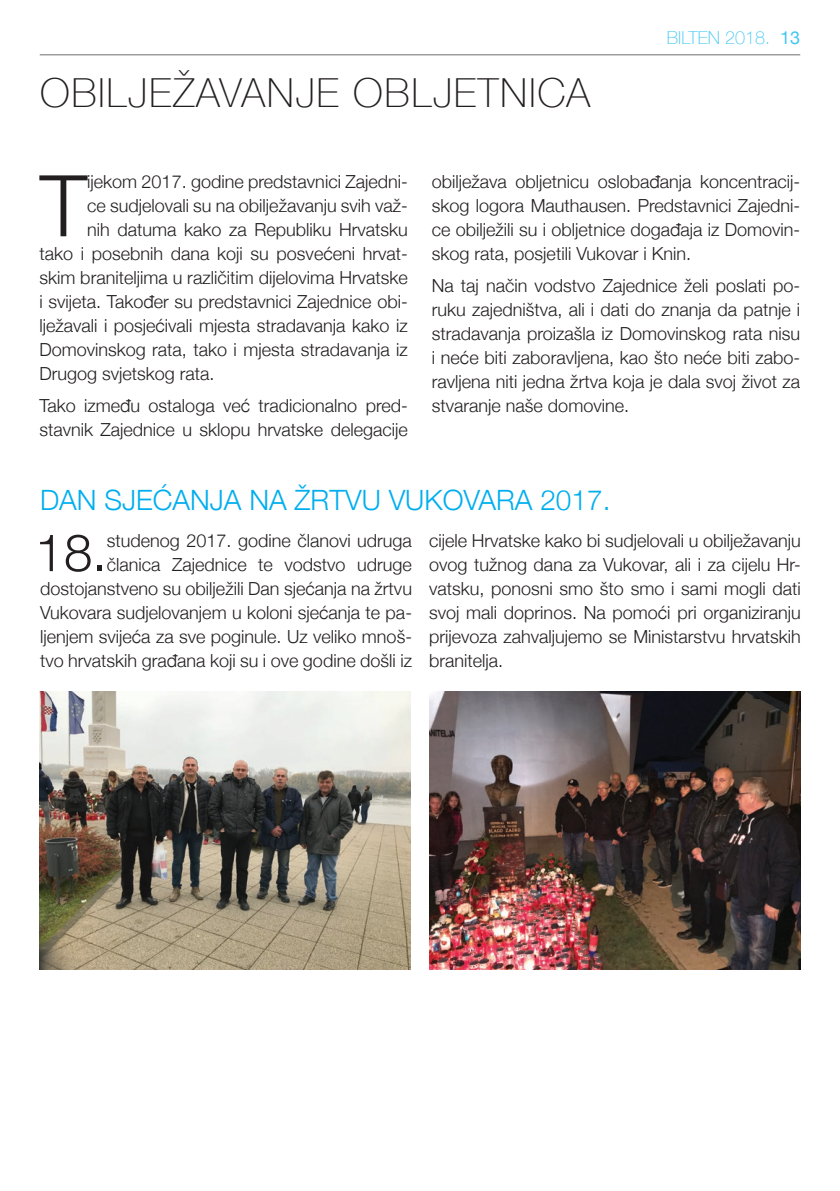
<style>
.page{position:relative;width:840px;height:1191px;background:#fff}
.page>*{position:absolute;margin:0;border:0;box-sizing:border-box;transform-origin:0 0}
.t1{font:300 85.2px "Helvetica Neue";color:#231f20}
.t2{font:300 51.6px "Helvetica Neue";color:#231f20}
.t3{font:100 40px "Helvetica Neue";letter-spacing:.04em;color:#231f20}
.t4{font:300 28px "Helvetica Neue";color:#00aeef}
.t5{font:300 18px/24px "Helvetica Neue";color:#231f20;text-align:justify}
.t6{font:100 18px "Helvetica Neue";color:#40c7f4}
.s1{font-weight:400}
</style>
<div class="page">
<hr style="left:40px;top:54px;width:759px;height:1px;background:#6c6d70">
<img style="left:40px;top:691px;width:370px;height:278px">
<img style="left:429px;top:691px;width:370px;height:278px">
<h3 class="t3" style="left:40px;top:62px;width:551px">OBILJEŽAVANJE OBLJETNICA</h3>
<p class="t6" style="left:666px;top:24px;width:135px">BILTEN 2018. <span class="s1">13</span></p>
<h1 class="t1" style="left:40px;top:137px;width:49px">T</h1>
<p class="t5" style="left:87px;top:168px;width:322px">ijekom 2017. godine predstavnici Zajedni-</p>
<p class="t5" style="left:87px;top:192px;width:322px">ce sudjelovali su na obilježavanju svih važ-</p>
<p class="t5" style="left:87px;top:216px;width:322px">nih datuma kako za Republiku Hrvatsku</p>
<p class="t5" style="left:39px;top:240px;width:370px">tako i posebnih dana koji su posvećeni hrvat-</p>
<p class="t5" style="left:39px;top:264px;width:370px">skim braniteljima u različitim dijelovima Hrvatske</p>
<p class="t5" style="left:39px;top:288px;width:370px">i svijeta. Također su predstavnici Zajednice obi-</p>
<p class="t5" style="left:39px;top:312px;width:370px">lježavali i posjećivali mjesta stradavanja kako iz</p>
<p class="t5" style="left:39px;top:336px;width:370px">Domovinskog rata, tako i mjesta stradavanja iz</p>
<p class="t5" style="left:39px;top:360px;width:177px">Drugog svjetskog rata.</p>
<p class="t5" style="left:39px;top:392px;width:370px">Tako između ostaloga već tradicionalno pred&shy;stavnik Zajednice u sklopu hrvatske delegacije</p>
<p class="t5" style="left:431px;top:168px;width:370px">obilježava obljetnicu oslobađanja koncentracij&shy;skog logora Mauthausen. Predstavnici Zajedni&shy;ce obilježili su i obljetnice događaja iz Domovin&shy;skog rata, posjetili Vukovar i Knin.</p>
<p class="t5" style="left:431px;top:272px;width:370px">Na taj način vodstvo Zajednice želi poslati po&shy;ruku zajedništva, ali i dati do znanja da patnje i stradavanja proizašla iz Domovinskog rata nisu i neće biti zaboravljena, kao što neće biti zabo&shy;ravljena niti jedna žrtva koja je dala svoj život za stvaranje naše domovine.</p>
<h3 class="t4" style="left:40px;top:477px;width:571px">DAN SJEĆANJA NA ŽRTVU VUKOVARA 2017.</h3>
<h2 class="t2" style="left:35px;top:511px;width:73px">18.</h2>
<p class="t5" style="left:40px;top:527px;width:373px;text-align:right">studenog 2017. godine članovi udruga<br>članica Zajednice te vodstvo udruge dostojanstveno su obilježili Dan sjećanja na žrtvu Vukovara sudjelovanjem u koloni sjećanja te pa&shy;ljenjem svijeća za sve poginule. Uz veliko mnoš&shy;tvo hrvatskih građana koji su i ove godine došli iz</p>
<p class="t5" style="left:429px;top:527px;width:373px">cijele Hrvatske kako bi sudjelovali u obilježavanju ovog tužnog dana za Vukovar, ali i za cijelu Hr&shy;vatsku, ponosni smo što smo i sami mogli dati svoj mali doprinos. Na pomoći pri organiziranju prijevoza zahvaljujemo se Ministarstvu hrvatskih branitelja.</p>
</div>
